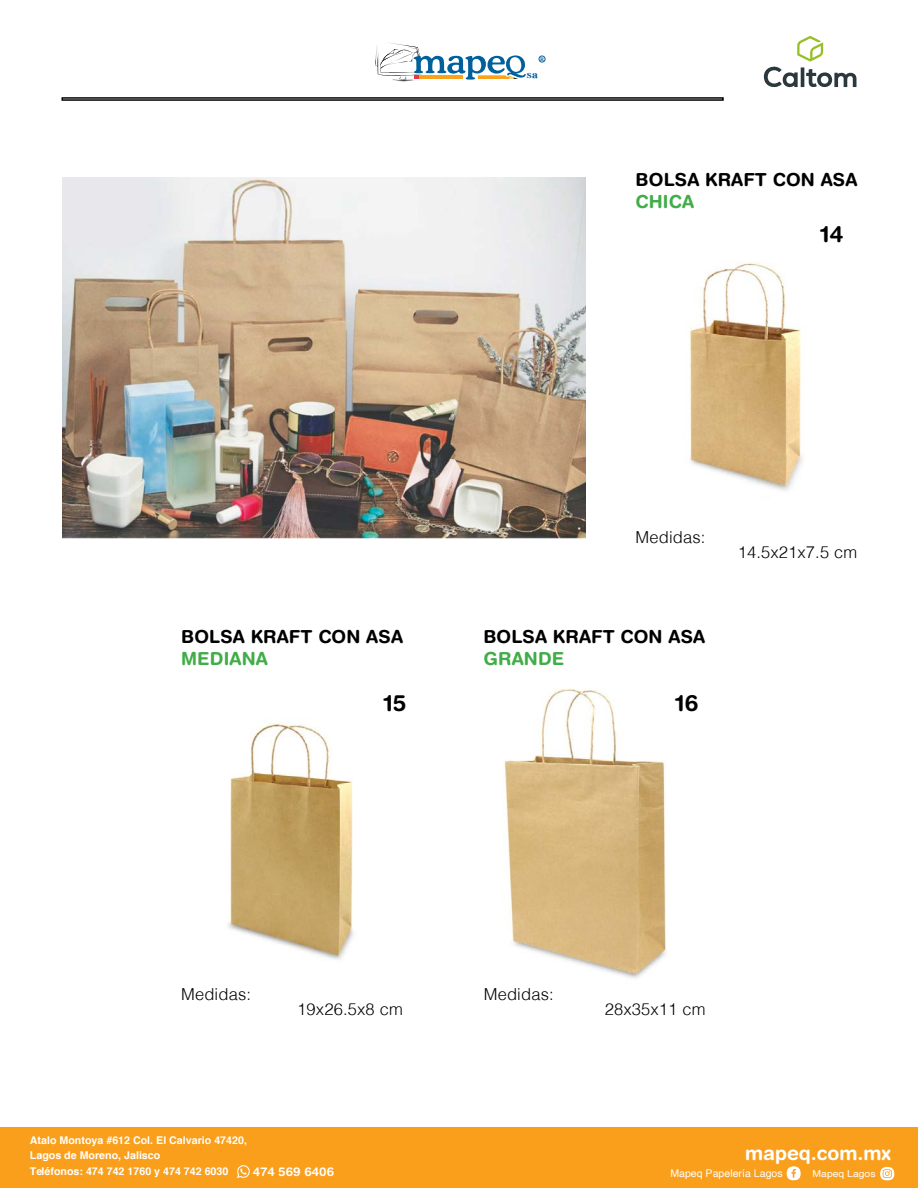
<style>
.page{position:relative;width:918px;height:1188px;background:#fff}
.page>*{position:absolute;margin:0;border:0;box-sizing:border-box;transform-origin:0 0}
.t1{font:700 22.5px "Helvetica Rounded";color:#000}
.t2{font:700 19.5px "Helvetica Rounded";color:#fff}
.t3{font:700 18px "Helvetica Rounded";letter-spacing:.01em;color:#000}
.t4{font:700 18px "Helvetica Rounded";letter-spacing:.01em;color:#41ad49}
.t5{font:300 16.5px "Helvetica";letter-spacing:.01em;color:#000}
.t6{font:700 12.15px "Helvetica Rounded";color:#fff}
.t7{font:700 10.65px/14.5px "Helvetica";color:#fff}
.t8{font:10.65px "Helvetica";color:#fff}
.t9{font:9.75px "DF Mincho UB WIN RKSJ H";color:#00609c;scale:1.24 1}
.t10{font:9.6px "Helvetica";color:#fff;scale:1.09 1}
.t11{font:700 5.55px "Times New Roman";color:#00609c}
</style>
<div class="page">
<svg style="left:764px;top:36px;width:93px;height:52px"></svg>
<svg style="left:376px;top:42px;width:150px;height:39px"></svg>
<svg style="left:539px;top:56px;width:6px;height:6px"></svg>
<hr style="left:0;top:1127px;width:2px;height:61px;background:#f99f1c">
<div style="left:2px;top:1127px;width:916px;height:61px;background:#f99f1c"></div>
<svg style="left:880px;top:1167px;width:14px;height:13px"></svg>
<svg style="left:787px;top:1166px;width:14px;height:14px"></svg>
<svg style="left:237px;top:1165px;width:13px;height:13px"></svg>
<div style="left:62px;top:97px;width:662px;height:4px;border:2px solid #000"></div>
<img style="left:689px;top:263px;width:114px;height:228px">
<img style="left:228px;top:723px;width:126px;height:237px">
<img style="left:504px;top:688px;width:162px;height:290px">
<img style="left:62px;top:177px;width:523px;height:362px">
<p class="t11" style="left:540px;top:55px;width:5px">R</p>
<p class="t9" style="left:526px;top:70px;width:11px">sa</p>
<h3 class="t3" style="left:636px;top:169px;width:223px">BOLSA KRAFT CON ASA</h3>
<h3 class="t4" style="left:636px;top:190px;width:60px">CHICA</h3>
<h1 class="t1" style="left:820px;top:221px;width:25px">14</h1>
<h3 class="t3" style="left:181px;top:626px;width:223px">BOLSA KRAFT CON ASA</h3>
<h3 class="t4" style="left:181px;top:648px;width:88px">MEDIANA</h3>
<h3 class="t5" style="left:636px;top:527px;width:71px">Medidas:</h3>
<h3 class="t3" style="left:483px;top:626px;width:223px">BOLSA KRAFT CON ASA</h3>
<h3 class="t4" style="left:483px;top:648px;width:82px">GRANDE</h3>
<h3 class="t5" style="left:738px;top:541px;width:121px">14.5x21x7.5 cm</h3>
<h1 class="t1" style="left:384px;top:690px;width:24px">15</h1>
<h1 class="t1" style="left:676px;top:690px;width:25px">16</h1>
<h3 class="t5" style="left:181px;top:984px;width:71px">Medidas:</h3>
<h3 class="t5" style="left:297px;top:999px;width:107px">19x26.5x8 cm</h3>
<h3 class="t5" style="left:484px;top:984px;width:71px">Medidas:</h3>
<h3 class="t5" style="left:605px;top:999px;width:102px">28x35x11 cm</h3>
<p class="t7" style="left:30px;top:1133px;width:219px">Atalo Montoya #612 Col. El Calvario 47420,<br>Lagos de Moreno, Jalisco</p>
<p class="t7" style="left:30px;top:1164px;width:200px">Teléfonos: 474 742 1760 y 474 742 6030</p>
<h2 class="t2" style="left:745px;top:1141px;width:147px">mapeq.com.mx</h2>
<p class="t6" style="left:253px;top:1164px;width:83px">474 569 6406</p>
<p class="t8" style="left:670px;top:1165px;width:114px">Mapeq Papelería Lagos</p>
<p class="t10" style="left:813px;top:1166px;width:59px">Mapeq Lagos</p>
</div>
